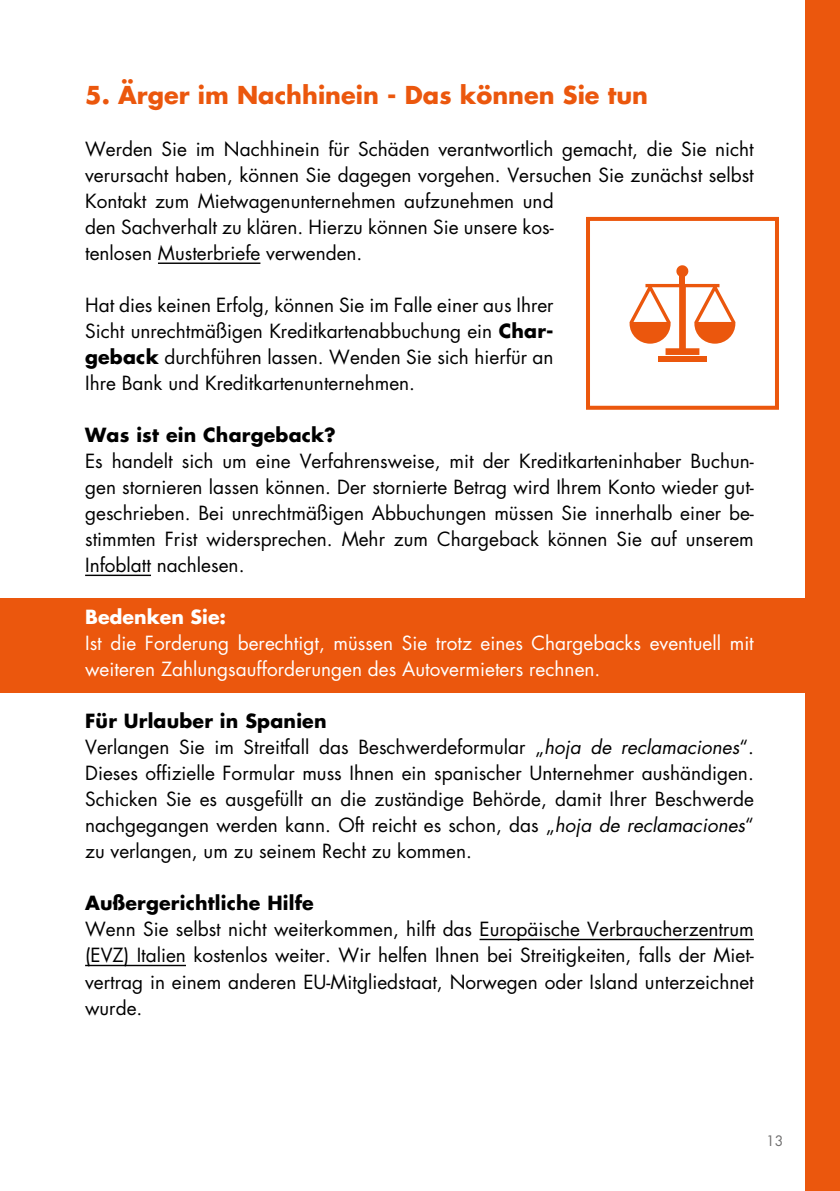
<style>
.page{position:relative;width:840px;height:1191px;background:#fff}
.page>*{position:absolute;margin:0;border:0;box-sizing:border-box;transform-origin:0 0}
.t1{font:700 24px "Futura";color:#eb570d}
.t2{font:19px/26px "Futura";color:#000;text-align:justify}
.t3{font:19px/26px "Futura";color:#fff}
.t4{font:700 19px "Futura";letter-spacing:.01em;color:#000}
.t5{font:700 19px "Futura";color:#fff}
.t6{font:14px "Futura";color:#706f6f}
.s1{font-weight:700}
.s2{font-style:italic}
</style>
<div class="page">
<div style="left:0;top:598px;width:808px;height:94px;background:#eb570d"></div>
<div style="left:805px;top:0;width:34px;height:1191px;background:#eb570d"></div>
<hr style="left:158px;top:262px;width:102px;height:2px;background:#000">
<hr style="left:85px;top:574px;width:66px;height:2px;background:#000">
<hr style="left:479px;top:938px;width:274px;height:2px;background:#000">
<hr style="left:85px;top:964px;width:101px;height:2px;background:#000">
<svg style="left:629px;top:284px;width:106px;height:71px"></svg>
<div style="left:679px;top:275px;width:5px;height:11px;background:#eb570d"></div>
<svg style="left:676px;top:265px;width:12px;height:13px"></svg>
<div style="left:657px;top:356px;width:49px;height:5px;background:#eb570d"></div>
<div style="left:585px;top:217px;width:193px;height:193px;border:4px solid #eb570d"></div>
<p class="t1" style="left:85px;top:79px;width:564px">5. Ärger im Nachhinein - Das können Sie tun</p>
<p class="t2" style="left:85px;top:136px;width:670px;text-align:left">Werden Sie im Nachhinein für Schäden verantwortlich gemacht, die Sie nicht verursacht haben, können Sie dagegen vorgehen. Versuchen Sie zunächst selbst Kontakt zum Mietwagenunternehmen aufzunehmen und<br>den Sachverhalt zu klären. Hierzu können Sie unsere kos-<br>tenlosen Musterbriefe verwenden.</p>
<p class="t2" style="left:85px;top:292px;width:470px">Hat dies keinen Erfolg, können Sie im Falle einer aus Ihrer Sicht unrechtmäßigen Kreditkartenabbuchung ein <span class="s1">Char&shy;geback</span> durchführen lassen. Wenden Sie sich hierfür an Ihre Bank und Kreditkartenunternehmen.</p>
<p class="t4" style="left:85px;top:422px;width:252px">Was ist ein Chargeback?</p>
<p class="t2" style="left:85px;top:448px;width:670px">Es handelt sich um eine Verfahrensweise, mit der Kreditkarteninhaber Buchun&shy;gen stornieren lassen können. Der stornierte Betrag wird Ihrem Konto wieder gut&shy;geschrieben. Bei unrechtmäßigen Abbuchungen müssen Sie innerhalb einer be&shy;stimmten Frist widersprechen. Mehr zum Chargeback können Sie auf unserem Infoblatt nachlesen.</p>
<p class="t5" style="left:85px;top:604px;width:142px">Bedenken Sie:</p>
<p class="t3" style="left:85px;top:630px;width:670px">Ist die Forderung berechtigt, müssen Sie trotz eines Chargebacks eventuell mit weiteren Zahlungsaufforderungen des Autovermieters rechnen.</p>
<p class="t2" style="left:85px;top:708px;width:670px;text-align:left"><span class="s1">Für Urlauber in Spanien<br></span>Verlangen Sie im Streitfall das Beschwerdeformular „<span class="s2">hoja de reclamaciones</span>“.<br>Dieses offizielle Formular muss Ihnen ein spanischer Unternehmer aushändigen.<br>Schicken Sie es ausgefüllt an die zuständige Behörde, damit Ihrer Beschwerde nachgegangen werden kann. Oft reicht es schon, das „<span class="s2">hoja de reclamaciones</span>“ zu verlangen, um zu seinem Recht zu kommen.</p>
<p class="t4" style="left:85px;top:890px;width:230px">Außergerichtliche Hilfe</p>
<p class="t2" style="left:85px;top:916px;width:670px">Wenn Sie selbst nicht weiterkommen, hilft das Europäische Verbraucherzentrum (EVZ) Italien kostenlos weiter. Wir helfen Ihnen bei Streitigkeiten, falls der Miet&shy;vertrag in einem anderen EU-Mitgliedstaat, Norwegen oder Island unterzeichnet wurde.</p>
<p class="t6" style="left:765px;top:1130px;width:19px">13</p>
</div>
